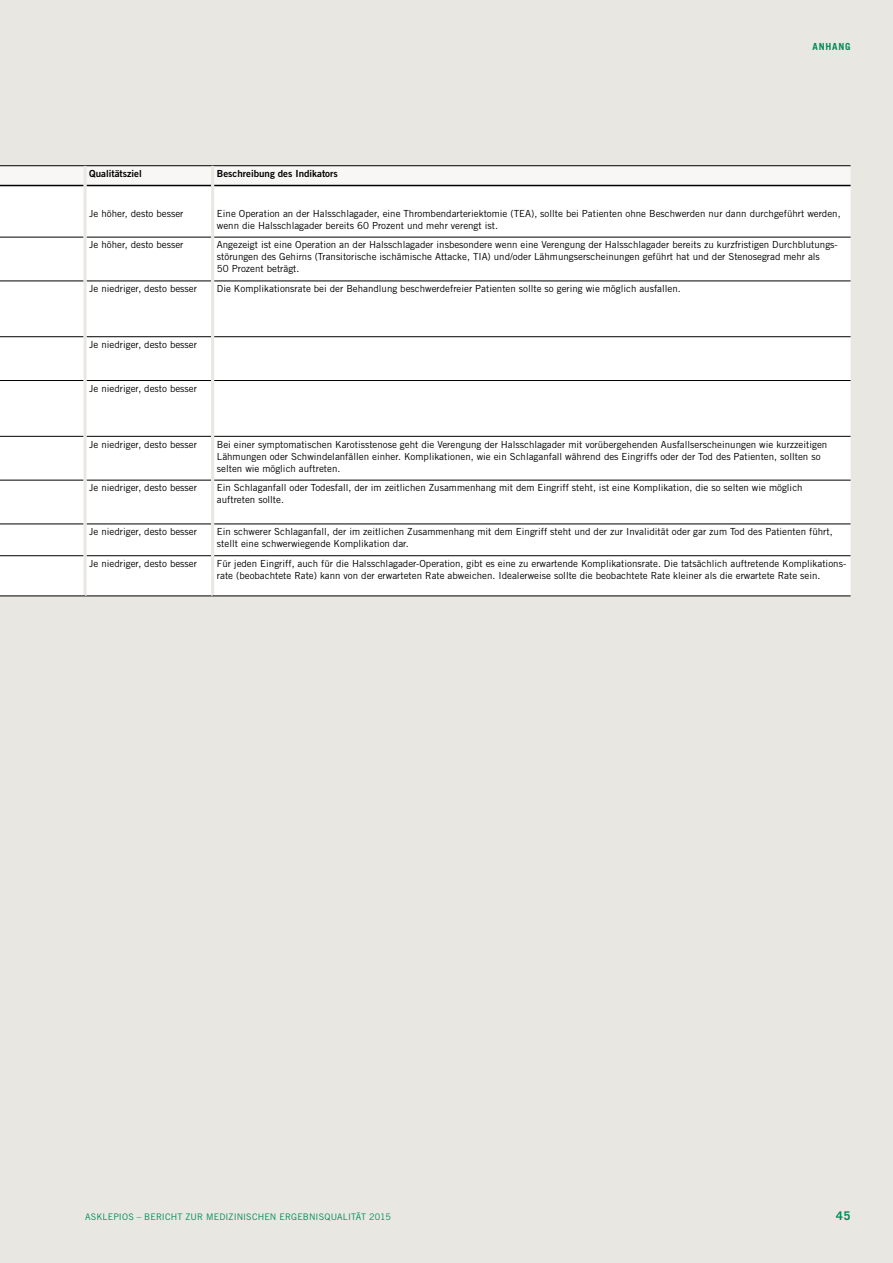
<style>
.page{position:relative;width:893px;height:1263px;background:#e9e7e2}
.page>*{position:absolute;margin:0;border:0;box-sizing:border-box;transform-origin:0 0}
.t1{font:700 12px "Trade Gothic LT Std";color:#008c57}
.t2{font:9.75px/12px "Trade Gothic LT Std";color:#000}
.t3{font:9.75px "Trade Gothic LT Std Bd 2";color:#000}
.t4{font:700 9.75px "Trade Gothic LT Std";letter-spacing:.085em;color:#008c57}
.t5{font:9px "Trade Gothic LT Std";letter-spacing:.015em;color:#008c57}
</style>
<div class="page">
<svg style="left:0;top:166px;width:851px;height:19px;background:#f2f1f0"></svg>
<div style="left:0;top:186px;width:851px;height:410px;background:#fff"></div>
<hr style="left:85px;top:596px;width:128px;height:1px;background:#000">
<hr style="left:0;top:165px;width:85px;height:1px;background:#000">
<hr style="left:0;top:185px;width:84px;height:1px;background:#000">
<hr style="left:85px;top:165px;width:128px;height:1px;background:#000">
<hr style="left:87px;top:185px;width:124px;height:1px;background:#000">
<hr style="left:0;top:237px;width:84px;height:1px;background:#000">
<hr style="left:87px;top:237px;width:124px;height:1px;background:#000">
<hr style="left:214px;top:237px;width:637px;height:1px;background:#000">
<hr style="left:0;top:281px;width:84px;height:1px;background:#000">
<hr style="left:87px;top:281px;width:124px;height:1px;background:#000">
<hr style="left:214px;top:281px;width:637px;height:1px;background:#000">
<hr style="left:0;top:336px;width:84px;height:1px;background:#000">
<hr style="left:87px;top:336px;width:124px;height:1px;background:#000">
<hr style="left:214px;top:336px;width:637px;height:1px;background:#000">
<hr style="left:0;top:380px;width:84px;height:1px;background:#000">
<hr style="left:87px;top:380px;width:124px;height:1px;background:#000">
<hr style="left:214px;top:380px;width:637px;height:1px;background:#000">
<hr style="left:0;top:436px;width:84px;height:1px;background:#000">
<hr style="left:87px;top:436px;width:124px;height:1px;background:#000">
<hr style="left:214px;top:436px;width:637px;height:1px;background:#000">
<hr style="left:0;top:480px;width:84px;height:1px;background:#000">
<hr style="left:87px;top:480px;width:124px;height:1px;background:#000">
<hr style="left:214px;top:480px;width:637px;height:1px;background:#000">
<hr style="left:0;top:524px;width:84px;height:1px;background:#000">
<hr style="left:87px;top:524px;width:124px;height:1px;background:#000">
<hr style="left:214px;top:524px;width:637px;height:1px;background:#000">
<hr style="left:0;top:555px;width:84px;height:1px;background:#000">
<hr style="left:87px;top:555px;width:124px;height:1px;background:#000">
<hr style="left:214px;top:555px;width:637px;height:1px;background:#000">
<hr style="left:84px;top:166px;width:3px;height:20px;background:#e9e7e2">
<hr style="left:84px;top:186px;width:3px;height:19px;background:#e9e7e2">
<hr style="left:84px;top:205px;width:3px;height:32px;background:#e9e7e2">
<hr style="left:84px;top:237px;width:3px;height:44px;background:#e9e7e2">
<hr style="left:84px;top:281px;width:3px;height:56px;background:#e9e7e2">
<hr style="left:84px;top:337px;width:3px;height:43px;background:#e9e7e2">
<hr style="left:84px;top:380px;width:3px;height:56px;background:#e9e7e2">
<hr style="left:84px;top:436px;width:3px;height:44px;background:#e9e7e2">
<hr style="left:84px;top:480px;width:3px;height:44px;background:#e9e7e2">
<hr style="left:84px;top:524px;width:3px;height:32px;background:#e9e7e2">
<hr style="left:84px;top:556px;width:3px;height:19px;background:#e9e7e2">
<hr style="left:84px;top:575px;width:3px;height:21px;background:#e9e7e2">
<hr style="left:0;top:596px;width:85px;height:1px;background:#000">
<hr style="left:213px;top:165px;width:638px;height:1px;background:#000">
<hr style="left:214px;top:185px;width:637px;height:1px;background:#000">
<hr style="left:211px;top:237px;width:3px;height:44px;background:#e9e7e2">
<hr style="left:211px;top:281px;width:3px;height:56px;background:#e9e7e2">
<hr style="left:211px;top:337px;width:3px;height:43px;background:#e9e7e2">
<hr style="left:211px;top:380px;width:3px;height:56px;background:#e9e7e2">
<hr style="left:211px;top:436px;width:3px;height:44px;background:#e9e7e2">
<hr style="left:211px;top:480px;width:3px;height:44px;background:#e9e7e2">
<hr style="left:211px;top:524px;width:3px;height:32px;background:#e9e7e2">
<hr style="left:211px;top:556px;width:3px;height:19px;background:#e9e7e2">
<hr style="left:211px;top:575px;width:3px;height:21px;background:#e9e7e2">
<hr style="left:213px;top:596px;width:638px;height:1px;background:#000">
<hr style="left:211px;top:166px;width:3px;height:20px;background:#e9e7e2">
<hr style="left:211px;top:186px;width:3px;height:19px;background:#e9e7e2">
<hr style="left:211px;top:205px;width:3px;height:32px;background:#e9e7e2">
<p class="t4" style="left:813px;top:40px;width:39px">ANHANG</p>
<p class="t3" style="left:89px;top:167px;width:54px">Qualitätsziel</p>
<p class="t3" style="left:217px;top:167px;width:122px">Beschreibung des Indikators</p>
<p class="t2" style="left:89px;top:207px;width:96px">Je höher, desto besser</p>
<p class="t2" style="left:217px;top:207px;width:625px">Eine Operation an der Halsschlagader, eine Thrombendarteriektomie (TEA), sollte bei Patienten ohne Beschwerden nur dann durchgeführt werden, wenn die Halsschlagader bereits 60 Prozent und mehr verengt ist.</p>
<p class="t2" style="left:89px;top:239px;width:96px">Je höher, desto besser</p>
<p class="t2" style="left:217px;top:239px;width:622px">Angezeigt ist eine Operation an der Halsschlagader insbesondere wenn eine Verengung der Halsschlagader bereits zu kurzfristigen Durchblutungs&shy;störungen des Gehirns (Transitorische ischämische Attacke, TIA) und/oder Lähmungserscheinungen geführt hat und der Stenosegrad mehr als<br>50 Prozent beträgt.</p>
<p class="t2" style="left:89px;top:283px;width:109px">Je niedriger, desto besser</p>
<p class="t2" style="left:217px;top:283px;width:465px">Die Komplikationsrate bei der Behandlung beschwerdefreier Patienten sollte so gering wie möglich ausfallen.</p>
<p class="t2" style="left:89px;top:338px;width:109px">Je niedriger, desto besser</p>
<p class="t2" style="left:89px;top:382px;width:109px">Je niedriger, desto besser</p>
<p class="t2" style="left:89px;top:438px;width:109px">Je niedriger, desto besser</p>
<p class="t2" style="left:217px;top:438px;width:612px">Bei einer symptomatischen Karotisstenose geht die Verengung der Halsschlagader mit vorübergehenden Ausfallserscheinungen wie kurzzeitigen<br>Lähmungen oder Schwindelanfällen einher. Komplikationen, wie ein Schlaganfall während des Eingriffs oder der Tod des Patienten, sollten so selten wie möglich auftreten.</p>
<p class="t2" style="left:89px;top:482px;width:109px">Je niedriger, desto besser</p>
<p class="t2" style="left:217px;top:482px;width:587px">Ein Schlaganfall oder Todesfall, der im zeitlichen Zusammenhang mit dem Eingriff steht, ist eine Komplikation, die so selten wie möglich auftreten sollte.</p>
<p class="t2" style="left:89px;top:526px;width:109px">Je niedriger, desto besser</p>
<p class="t2" style="left:217px;top:526px;width:617px">Ein schwerer Schlaganfall, der im zeitlichen Zusammenhang mit dem Eingriff steht und der zur Invalidität oder gar zum Tod des Patienten führt, stellt eine schwerwiegende Komplikation dar.</p>
<p class="t2" style="left:89px;top:557px;width:109px">Je niedriger, desto besser</p>
<p class="t2" style="left:217px;top:557px;width:631px">Für jeden Eingriff, auch für die Halsschlagader-Operation, gibt es eine zu erwartende Komplikationsrate. Die tatsächlich auftretende Komplikations&shy;rate (beobachtete Rate) kann von der erwarteten Rate abweichen. Idealerweise sollte die beobachtete Rate kleiner als die erwartete Rate sein.</p>
<p class="t5" style="left:85px;top:1212px;width:307px">ASKLEPIOS – BERICHT ZUR MEDIZINISCHEN ERGEBNISQUALITÄT 2015</p>
<p class="t1" style="left:836px;top:1209px;width:16px">45</p>
</div>
